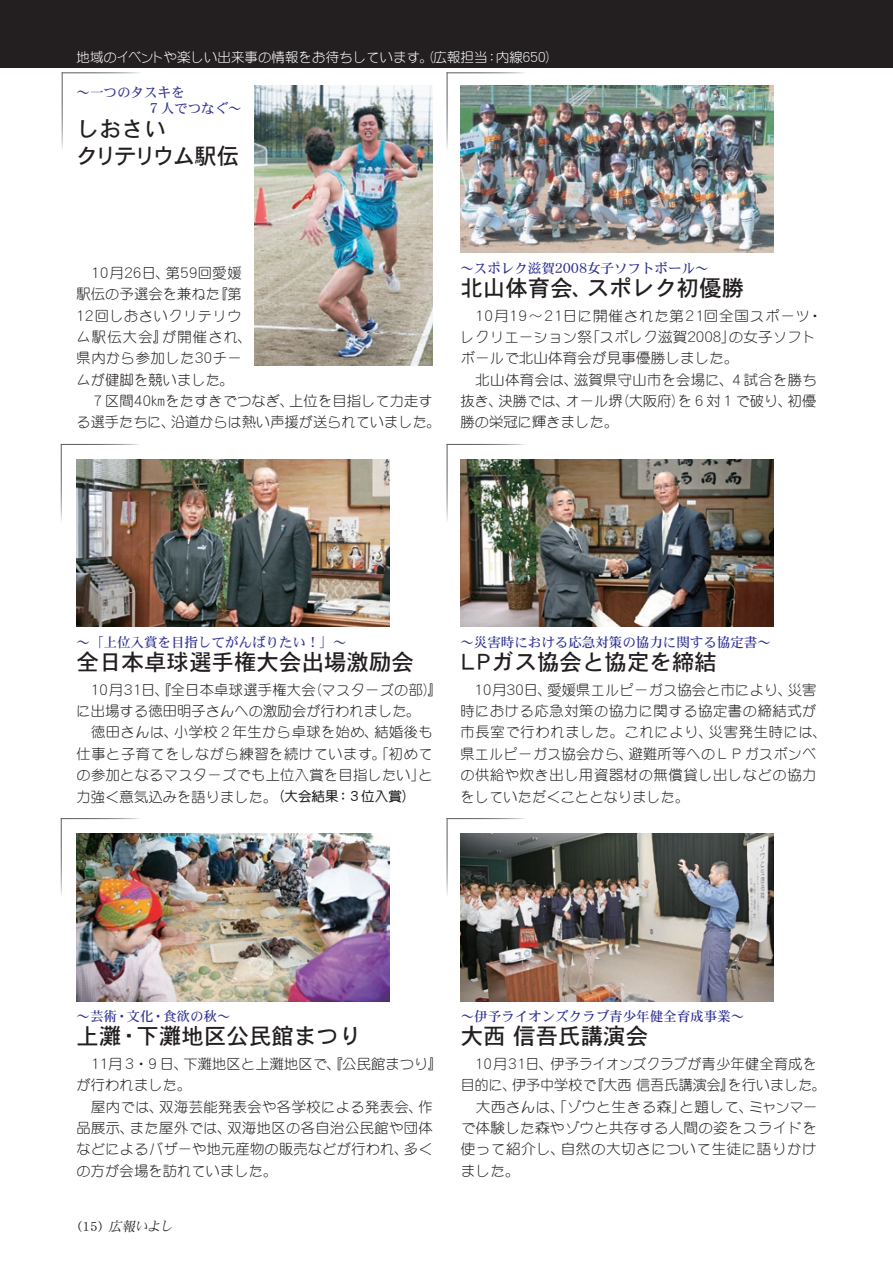
<style>
.page{position:relative;width:893px;height:1263px;background:#fff}
.page>*{position:absolute;margin:0;border:0;box-sizing:border-box;transform-origin:0 0}
.t1{font:22.5px "DFHS Gothic Std W5";color:#231f20}
.t2{font:22.5px/27px "DFHS Gothic Std W5";letter-spacing:-.07em;color:#231f20}
.t3{font:14.25px/21.3px "DF Maru Gothic Std W3";letter-spacing:.015em;color:#231f20}
.t4{font:14.25px/21.3px "DF Maru Gothic Std W3";letter-spacing:.05em;color:#231f20}
.t5{font:14.25px "DF Maru Gothic Std W3";letter-spacing:.045em;color:#231f20}
.t6{font:14.25px "DF Maru Gothic Std W3";letter-spacing:.035em;color:#231f20}
.t7{font:13.5px/16.5px "DFHS Mincho Std W5";color:#2e3092}
.t8{font:13.5px "DF Maru Gothic Std W3";color:#fff}
.t9{font:italic 13.5px "DFHS Mincho Std W3";color:#231f20}
.t10{font:13.5px "DF Maru Gothic Std W7";color:#231f20}
.s1{font-family:"DF Maru Gothic Std W7";font-size:13.5px}
.s2{font-style:normal;font-size:13.8px}
</style>
<div class="page">
<div style="left:0;top:0;width:893px;height:68px;background:#231f20"></div>
<img style="left:254px;top:85px;width:178px;height:280px">
<img style="left:77px;top:833px;width:313px;height:168px">
<img style="left:461px;top:833px;width:313px;height:168px">
<img style="left:460px;top:459px;width:313px;height:168px">
<img style="left:77px;top:459px;width:313px;height:168px">
<img style="left:460px;top:85px;width:313px;height:168px">
<p class="t8" style="left:77px;top:50px;width:413px">地域のイベントや楽しい出来事の情報をお待ちしています。（広報担当</p>
<p class="t8" style="left:496px;top:50px;width:28px">内線</p>
<p class="t8" style="left:545px;top:50px;width:15px">(</p>
<p class="t8" style="left:520px;top:50px;width:30px">６５０</p>
<p class="t8" style="left:485px;top:50px;width:15px">：</p>
<p class="t7" style="left:147px;top:83px;width:96px;text-indent:-71px">～一つのタスキを<br>７人でつなぐ~</p>
<h1 class="t2" style="left:75px;top:115px;width:166px">しおさい<br>クリテリウム駅伝</h1>
<p class="t3" style="left:198px;top:262px;width:45px">回愛媛</p>
<p class="t3" style="left:166px;top:262px;width:16px">第</p>
<p class="t3" style="left:88px;top:262px;width:37px">１０月</p>
<p class="t3" style="left:142px;top:262px;width:29px">日、</p>
<p class="t3" style="left:121px;top:262px;width:24px">２６</p>
<p class="t3" style="left:177px;top:262px;width:24px">５９</p>
<p class="t3" style="left:77px;top:283px;width:145px">駅伝の予選会を兼ねた</p>
<p class="t6" style="left:74px;top:308px;width:169px">１２回しおさいクリテリウ</p>
<p class="t3" style="left:162px;top:326px;width:91px">が開催され、</p>
<p class="t3" style="left:214px;top:283px;width:30px">『第</p>
<p class="t3" style="left:77px;top:326px;width:93px">ム駅伝大会』</p>
<p class="t3" style="left:77px;top:347px;width:159px">県内から参加した<br>ムが健脚を競いました。</p>
<p class="t3" style="left:213px;top:347px;width:31px">チー</p>
<p class="t3" style="left:192px;top:347px;width:25px">３０</p>
<p class="t3" style="left:151px;top:390px;width:144px">㎞をたすきでつなぎ、</p>
<p class="t3" style="left:289px;top:390px;width:145px">上位を目指して力走す</p>
<p class="t3" style="left:77px;top:390px;width:59px">　７区間</p>
<p class="t3" style="left:131px;top:390px;width:24px">４０</p>
<p class="t3" style="left:171px;top:411px;width:271px">沿道からは熱い声援が送られていました。</p>
<p class="t3" style="left:77px;top:411px;width:100px">る選手たちに、</p>
<p class="t7" style="left:460px;top:259px;width:96px">～スポレク滋賀</p>
<p class="t7" style="left:587px;top:259px;width:123px">女子ソフトボール~</p>
<p class="t7" style="left:552px;top:259px;width:39px">２００８</p>
<h1 class="t1" style="left:460px;top:276px;width:136px">北山体育会、</h1>
<h1 class="t1" style="left:587px;top:276px;width:159px">スポレク初優勝</h1>
<p class="t4" style="left:704px;top:305px;width:108px">回全国スポーツ</p>
<p class="t4" style="left:563px;top:305px;width:146px">日に開催された第２１</p>
<p class="t3" style="left:472px;top:305px;width:38px">１０月</p>
<p class="t3" style="left:507px;top:305px;width:61px">１９～２１</p>
<p class="t3" style="left:808px;top:305px;width:16px">・</p>
<p class="t3" style="left:585px;top:326px;width:103px">「スポレク滋賀</p>
<p class="t3" style="left:684px;top:326px;width:134px">２００８の女子ソフト</p>
<p class="t3" style="left:721px;top:326px;width:16px">」</p>
<p class="t3" style="left:460px;top:326px;width:133px">レクリエーション祭</p>
<p class="t3" style="left:460px;top:347px;width:280px">ボールで北山体育会が見事優勝しました。</p>
<p class="t3" style="left:460px;top:369px;width:119px">　北山体育会は、</p>
<p class="t3" style="left:574px;top:369px;width:161px">滋賀県守山市を会場に、</p>
<p class="t3" style="left:729px;top:369px;width:89px">４試合を勝ち</p>
<p class="t3" style="left:615px;top:390px;width:179px">（大阪府を）６対１で破り、</p>
<p class="t3" style="left:498px;top:390px;width:73px">決勝では、</p>
<p class="t3" style="left:788px;top:390px;width:30px">初優</p>
<p class="t3" style="left:460px;top:390px;width:159px">抜き、<br>勝の栄冠に輝きました。</p>
<p class="t3" style="left:565px;top:390px;width:59px">オール堺</p>
<p class="t7" style="left:77px;top:633px;width:272px">～「上位入賞を目指してがんばりたい!「~</p>
<h1 class="t1" style="left:77px;top:650px;width:339px">全日本卓球選手権大会出場激励会</h1>
<p class="t3" style="left:308px;top:679px;width:136px">（マスターズの部『(</p>
<p class="t3" style="left:141px;top:679px;width:176px">日、『全日本卓球選手権大会</p>
<p class="t3" style="left:88px;top:679px;width:58px">１０月３１</p>
<p class="t3" style="left:77px;top:700px;width:345px">に出場する徳田明子さんへの激励会が行われました。</p>
<p class="t3" style="left:374px;top:721px;width:60px">結婚後も</p>
<p class="t3" style="left:174px;top:721px;width:206px">小学校２年生から卓球を始め、</p>
<p class="t3" style="left:77px;top:721px;width:358px">　徳田さんは、<br>仕事と子育てをしながら練習を続けています。「初めての参加となるマスターズでも上位入賞を目指したいと」</p>
<p class="t10" style="left:336px;top:789px;width:81px">：３位入賞(</p>
<p class="t3" style="left:77px;top:785px;width:264px">力強く意気込みを語りました。<span class="s1">（大会結果</span></p>
<p class="t7" style="left:460px;top:633px;width:312px">～災害時における応急対策の協力に関する協定書~</p>
<h1 class="t1" style="left:457px;top:650px;width:261px">ＬＰガス協会と協定を締結</h1>
<p class="t3" style="left:547px;top:679px;width:246px">愛媛県エルピーガス協会と市により、</p>
<p class="t3" style="left:788px;top:679px;width:30px">災害</p>
<p class="t3" style="left:472px;top:679px;width:36px">１０月</p>
<p class="t5" style="left:460px;top:703px;width:358px">時における応急対策の協力に関する協定書の締結式が</p>
<p class="t4" style="left:709px;top:721px;width:119px">災害発生時には、</p>
<p class="t3" style="left:524px;top:679px;width:29px">日、</p>
<p class="t3" style="left:504px;top:679px;width:24px">３０</p>
<p class="t4" style="left:629px;top:721px;width:189px;text-indent:-168px">市長室で行われました。これにより、<br>避難所等へのＬＰガスボンベ</p>
<p class="t3" style="left:460px;top:743px;width:358px">県エルピーガス協会から、<br>の供給や炊き出し用資器材の無償貸し出しなどの協力をしていただくこととなりました。</p>
<p class="t7" style="left:77px;top:1007px;width:155px">～芸術・文化・食欲の秋~</p>
<h1 class="t1" style="left:137px;top:1024px;width:226px">下灘地区公民館まつり</h1>
<h1 class="t1" style="left:77px;top:1024px;width:47px">上灘</h1>
<h1 class="t1" style="left:118px;top:1024px;width:24px">・</h1>
<p class="t3" style="left:184px;top:1053px;width:260px">下灘地区と上灘地区で、『公民館まつり『</p>
<p class="t3" style="left:108px;top:1053px;width:30px">月３</p>
<p class="t3" style="left:146px;top:1053px;width:44px">９日、</p>
<p class="t3" style="left:77px;top:1053px;width:116px;text-indent:12px">１１<br>が行われました。</p>
<p class="t3" style="left:134px;top:1053px;width:16px">・</p>
<p class="t3" style="left:159px;top:1095px;width:265px">双海芸能発表会や各学校による発表会、</p>
<p class="t3" style="left:419px;top:1095px;width:16px">作</p>
<p class="t3" style="left:77px;top:1095px;width:88px">　屋内では、</p>
<p class="t3" style="left:227px;top:1117px;width:207px">双海地区の各自治公民館や団体</p>
<p class="t3" style="left:130px;top:1117px;width:103px">また屋外では、</p>
<p class="t3" style="left:77px;top:1117px;width:59px">品展示、</p>
<p class="t3" style="left:77px;top:1138px;width:333px">などによるバザーや地元産物の販売などが行われ、の方が会場を訪れていました。</p>
<p class="t3" style="left:404px;top:1138px;width:30px">多く</p>
<p class="t9" style="left:78px;top:1219px;width:99px"><span class="s2">( 1 5 )</span> 広報いよし</p>
<p class="t7" style="left:461px;top:1007px;width:285px">～伊予ライオンズクラブ青少年健全育成事業~</p>
<h1 class="t1" style="left:461px;top:1024px;width:189px">大西信吾氏講演会</h1>
<p class="t3" style="left:550px;top:1053px;width:268px">伊予ライオンズクラブが青少年健全育成を</p>
<p class="t3" style="left:473px;top:1053px;width:58px">１０月３１</p>
<p class="t3" style="left:525px;top:1053px;width:29px">日、</p>
<p class="t3" style="left:512px;top:1074px;width:86px">伊予中学校で</p>
<p class="t3" style="left:590px;top:1074px;width:146px">『大西信吾氏講演会』</p>
<p class="t3" style="left:461px;top:1074px;width:57px">目的に、</p>
<p class="t3" style="left:728px;top:1074px;width:99px">を行いました。</p>
<p class="t3" style="left:461px;top:1095px;width:227px">　大西さんは、「ゾウと生きる森」</p>
<p class="t3" style="left:461px;top:1117px;width:358px">で体験した森やゾウと共存する人間の姿をスライドを</p>
<p class="t3" style="left:561px;top:1138px;width:258px">自然の大切さについて生徒に語りかけ</p>
<p class="t3" style="left:679px;top:1095px;width:75px">と題して、</p>
<p class="t3" style="left:748px;top:1095px;width:71px">ミャンマー</p>
<p class="t3" style="left:461px;top:1138px;width:106px">使って紹介し、ました。</p>
</div>
